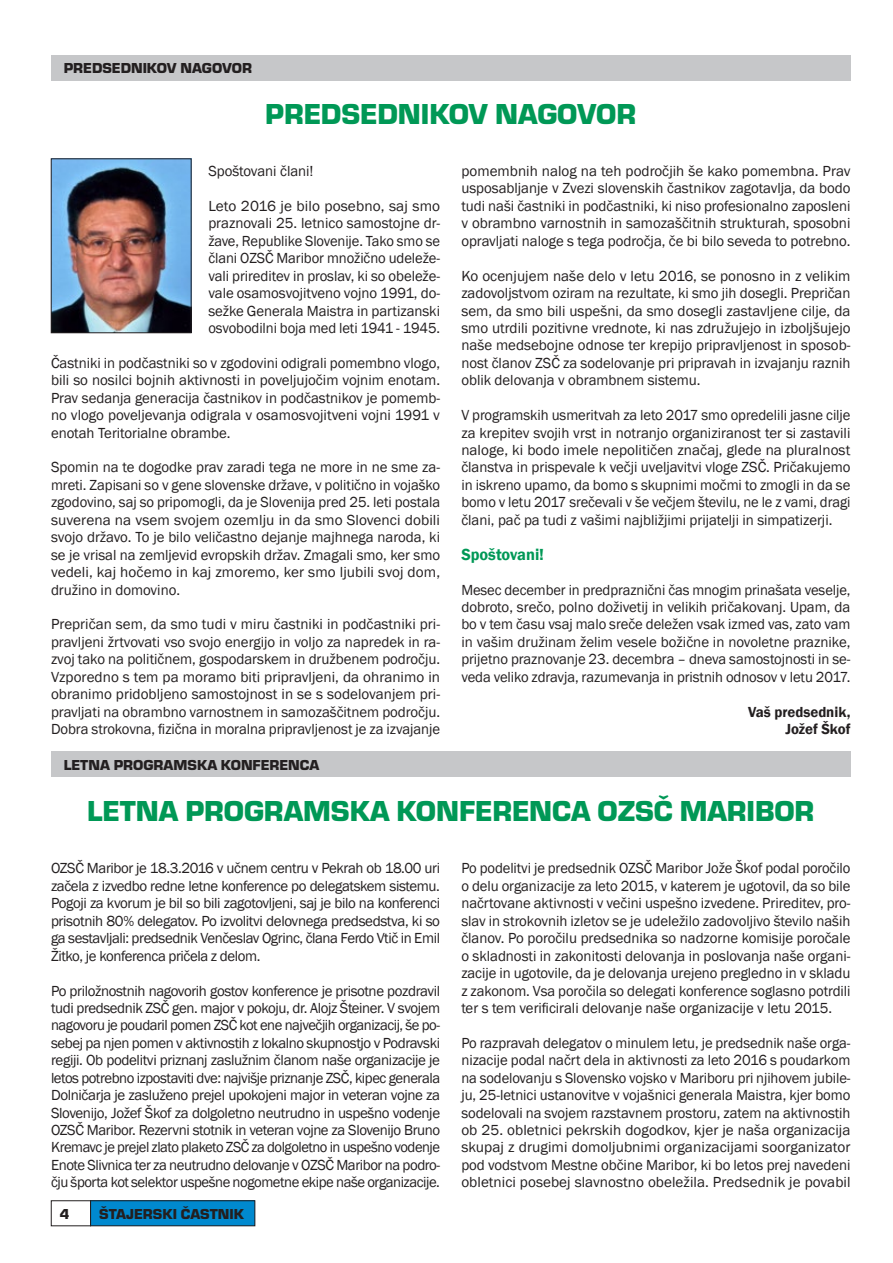
<style>
.page{position:relative;width:893px;height:1263px;background:#fff}
.page>*{position:absolute;margin:0;border:0;box-sizing:border-box;transform-origin:0 0}
.t1{font:30px "Eurostile T Blac";letter-spacing:-.005em;color:#009856}
.t2{font:600 16.5px "Franklin Gothic";letter-spacing:-.005em;color:#009856}
.t3{font:15px/17.4px "Franklin Gothic";letter-spacing:-.005em;color:#231f20;text-align:justify}
.t4{font:15px "Eurostile T Blac";color:#231f20}
.t5{font:600 15px/17.4px "Franklin Gothic";letter-spacing:-.005em;color:#231f20;text-align:right}
</style>
<div class="page">
<div style="left:91px;top:1201px;width:164px;height:25px;background:#0089cf"></div>
<div style="left:90px;top:1200px;width:165px;height:26px;border:1px solid #231f20"></div>
<div style="left:51px;top:1200px;width:40px;height:26px;border:1px solid #231f20"></div>
<div style="left:51px;top:55px;width:799px;height:25px;background:#c6c7c9"></div>
<img style="left:53px;top:161px;width:136px;height:170px">
<div style="left:51px;top:159px;width:140px;height:174px;border:1px solid #231f20"></div>
<div style="left:51px;top:751px;width:799px;height:26px;background:#c6c7c9"></div>
<p class="t4" style="left:64px;top:60px;width:190px">PREDSEDNIKOV NAGOVOR</p>
<h1 class="t1" style="left:265px;top:97px;width:372px">PREDSEDNIKOV NAGOVOR</h1>
<p class="t3" style="left:208px;top:163px;width:107px">Spoštovani člani!</p>
<p class="t3" style="left:208px;top:198px;width:233px">Leto 2016 je bilo posebno, saj smo praznovali 25. letnico samostojne dr&shy;žave, Republike Slovenije. Tako smo se člani OZSČ Maribor množično udeleže&shy;vali prireditev in proslav, ki so obeleže&shy;vale osamosvojitveno vojno 1991, do&shy;sežke Generala Maistra in partizanski osvobodilni boja med leti 1941 - 1945.</p>
<p class="t3" style="left:51px;top:354px;width:391px">Častniki in podčastniki so v zgodovini odigrali pomembno vlogo, bili so nosilci bojnih aktivnosti in poveljujočim vojnim enotam.<br>Prav sedanja generacija častnikov in podčastnikov je pomemb&shy;no vlogo poveljevanja odigrala v osamosvojitveni vojni 1991 v enotah Teritorialne obrambe.</p>
<p class="t3" style="left:51px;top:459px;width:391px">Spomin na te dogodke prav zaradi tega ne more in ne sme za&shy;mreti. Zapisani so v gene slovenske države, v politično in vojaško zgodovino, saj so pripomogli, da je Slovenija pred 25. leti postala suverena na vsem svojem ozemlju in da smo Slovenci dobili svojo državo. To je bilo veličastno dejanje majhnega naroda, ki se je vrisal na zemljevid evropskih držav. Zmagali smo, ker smo vedeli, kaj hočemo in kaj zmoremo, ker smo ljubili svoj dom, družino in domovino.</p>
<p class="t3" style="left:51px;top:616px;width:391px">Prepričan sem, da smo tudi v miru častniki in podčastniki pri&shy;pravljeni žrtvovati vso svojo energijo in voljo za napredek in ra&shy;zvoj tako na političnem, gospodarskem in družbenem področju.<br>Vzporedno s tem pa moramo biti pripravljeni, da ohranimo in obranimo pridobljeno samostojnost in se s sodelovanjem pri&shy;pravljati na obrambno varnostnem in samozaščitnem področju.<br>Dobra strokovna, fizična in moralna pripravljenost je za izvajanje</p>
<p class="t3" style="left:461px;top:163px;width:391px">pomembnih nalog na teh področjih še kako pomembna. Prav usposabljanje v Zvezi slovenskih častnikov zagotavlja, da bodo tudi naši častniki in podčastniki, ki niso profesionalno zaposleni v obrambno varnostnih in samozaščitnih strukturah, sposobni opravljati naloge s tega področja, če bi bilo seveda to potrebno.</p>
<p class="t3" style="left:461px;top:267px;width:391px">Ko ocenjujem naše delo v letu 2016, se ponosno in z velikim zadovoljstvom oziram na rezultate, ki smo jih dosegli. Prepričan sem, da smo bili uspešni, da smo dosegli zastavljene cilje, da smo utrdili pozitivne vrednote, ki nas združujejo in izboljšujejo naše medsebojne odnose ter krepijo pripravljenost in sposob&shy;nost članov ZSČ za sodelovanje pri pripravah in izvajanju raznih oblik delovanja v obrambnem sistemu.</p>
<p class="t3" style="left:461px;top:407px;width:391px">V programskih usmeritvah za leto 2017 smo opredelili jasne cilje za krepitev svojih vrst in notranjo organiziranost ter si zastavili naloge, ki bodo imele nepolitičen značaj, glede na pluralnost članstva in prispevale k večji uveljavitvi vloge ZSČ. Pričakujemo in iskreno upamo, da bomo s skupnimi močmi to zmogli in da se bomo v letu 2017 srečevali v še večjem številu, ne le z vami, dragi člani, pač pa tudi z vašimi najbližjimi prijatelji in simpatizerji.</p>
<p class="t2" style="left:461px;top:544px;width:84px">Spoštovani!</p>
<p class="t3" style="left:461px;top:581px;width:391px">Mesec december in predpraznični čas mnogim prinašata veselje, dobroto, srečo, polno doživetij in velikih pričakovanj. Upam, da bo v tem času vsaj malo sreče deležen vsak izmed vas, zato vam in vašim družinam želim vesele božične in novoletne praznike, prijetno praznovanje 23. decembra – dneva samostojnosti in se&shy;veda veliko zdravja, razumevanja in pristnih odnosov v letu 2017.</p>
<p class="t5" style="left:748px;top:703px;width:104px">Vaš predsednik,<br>Jožef Škof</p>
<p class="t4" style="left:64px;top:757px;width:257px">LETNA PROGRAMSKA KONFERENCA</p>
<h1 class="t1" style="left:87px;top:795px;width:729px">LETNA PROGRAMSKA KONFERENCA OZSČ MARIBOR</h1>
<p class="t3" style="left:51px;top:860px;width:391px">OZSČ Maribor je 18.3.2016 v učnem centru v Pekrah ob 18.00 uri začela z izvedbo redne letne konference po delegatskem sistemu.<br>Pogoji za kvorum je bil so bili zagotovljeni, saj je bilo na konferenci prisotnih 80% delegatov. Po izvolitvi delovnega predsedstva, ki so ga sestavljali: predsednik Venčeslav Ogrinc, člana Ferdo Vtič in Emil Žitko, je konferenca pričela z delom.</p>
<p class="t3" style="left:51px;top:982px;width:391px">Po priložnostnih nagovorih gostov konference je prisotne pozdravil tudi predsednik ZSČ gen. major v pokoju, dr. Alojz Šteiner. V svojem nagovoru je poudaril pomen ZSČ kot ene največjih organizacij, še po&shy;sebej pa njen pomen v aktivnostih z lokalno skupnostjo v Podravski regiji. Ob podelitvi priznanj zaslužnim članom naše organizacije je letos potrebno izpostaviti dve: najvišje priznanje ZSČ, kipec generala Dolničarja je zasluženo prejel upokojeni major in veteran vojne za Slovenijo, Jožef Škof za dolgoletno neutrudno in uspešno vodenje OZSČ Maribor. Rezervni stotnik in veteran vojne za Slovenijo Bruno Kremavc je prejel zlato plaketo ZSČ za dolgoletno in uspešno vodenje Enote Slivnica ter za neutrudno delovanje v OZSČ Maribor na podro&shy;čju športa kot selektor uspešne nogometne ekipe naše organizacije.</p>
<p class="t3" style="left:461px;top:860px;width:391px">Po podelitvi je predsednik OZSČ Maribor Jože Škof podal poročilo o delu organizacije za leto 2015, v katerem je ugotovil, da so bile načrtovane aktivnosti v večini uspešno izvedene. Prireditev, pro&shy;slav in strokovnih izletov se je udeležilo zadovoljivo število naših članov. Po poročilu predsednika so nadzorne komisije poročale o skladnosti in zakonitosti delovanja in poslovanja naše organi&shy;zacije in ugotovile, da je delovanja urejeno pregledno in v skladu z zakonom. Vsa poročila so delegati konference soglasno potrdili ter s tem verificirali delovanje naše organizacije v letu 2015.</p>
<p class="t3" style="left:461px;top:1034px;width:391px">Po razpravah delegatov o minulem letu, je predsednik naše orga&shy;nizacije podal načrt dela in aktivnosti za leto 2016 s poudarkom na sodelovanju s Slovensko vojsko v Mariboru pri njihovem jubile&shy;ju, 25-letnici ustanovitve v vojašnici generala Maistra, kjer bomo sodelovali na svojem razstavnem prostoru, zatem na aktivnostih ob 25. obletnici pekrskih dogodkov, kjer je naša organizacija skupaj z drugimi domoljubnimi organizacijami soorganizator pod vodstvom Mestne občine Maribor, ki bo letos prej navedeni obletnici posebej slavnostno obeležila. Predsednik je povabil</p>
<p class="t4" style="left:60px;top:1205px;width:11px">4</p>
<p class="t4" style="left:99px;top:1205px;width:146px">ŠTAJERSKI ČASTNIK</p>
</div>
